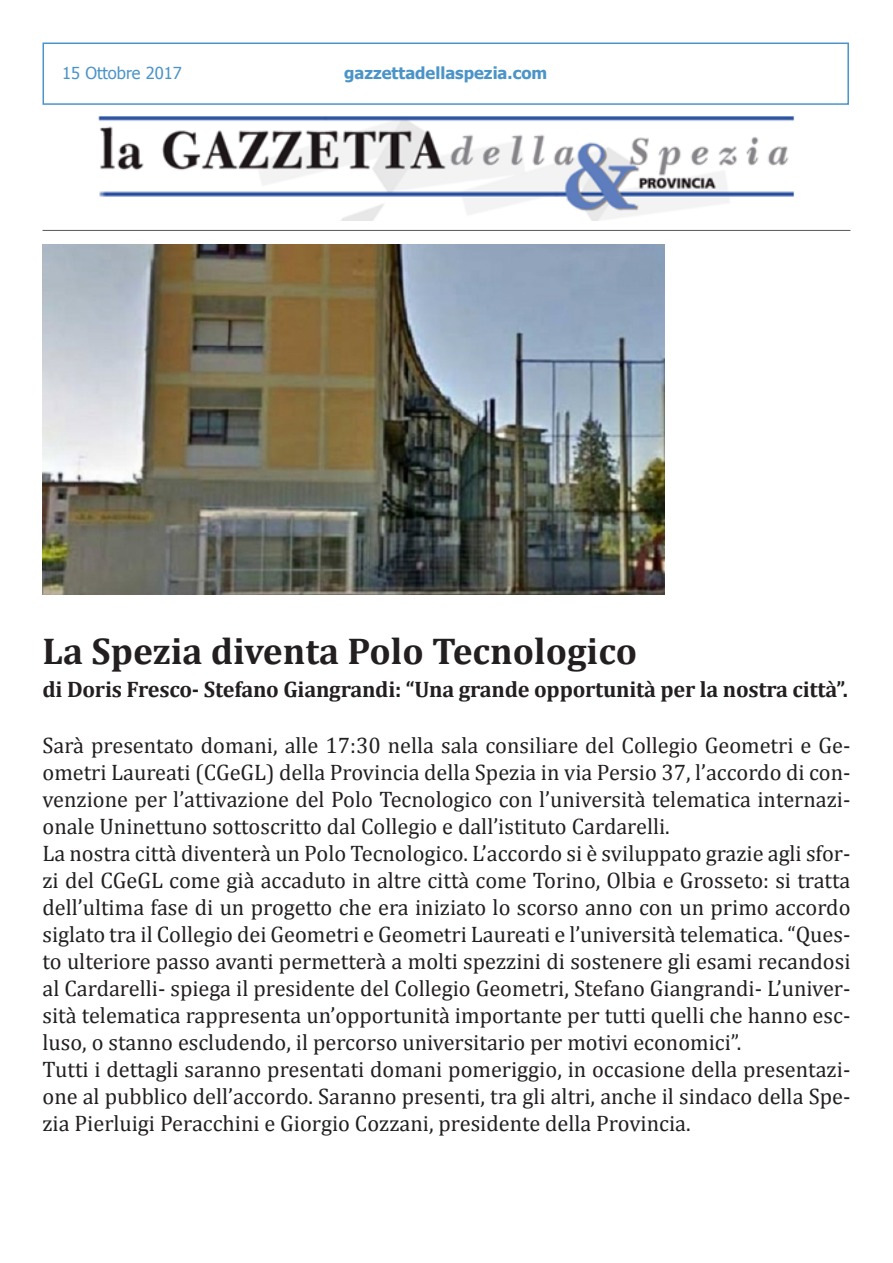
<style>
.page{position:relative;width:893px;height:1263px;background:#fff}
.page>*{position:absolute;margin:0;border:0;box-sizing:border-box;transform-origin:0 0}
.t1{font:700 37.5px "Cambria";color:#231f20}
.t2{font:22.5px/27px "Cambria";color:#231f20;text-align:justify}
.t3{font:700 22.5px "Cambria";letter-spacing:-.01em;color:#231f20}
.t4{font:700 16.5px "Tahoma";color:#4b94c7}
.t5{font:16.5px "Tahoma";color:#4b94c7}
</style>
<div class="page">
<hr style="left:43px;top:230px;width:807px;height:1px;background:#57585a">
<img style="left:43px;top:244px;width:621px;height:351px">
<img style="left:98px;top:116px;width:696px;height:104px">
<div style="left:43px;top:43px;width:806px;height:62px;border:2px solid #4b94c7"></div>
<p class="t5" style="left:62px;top:62px;width:121px">15 Ottobre 2017</p>
<p class="t4" style="left:344px;top:62px;width:205px">gazzettadellaspezia.com</p>
<p class="t1" style="left:43px;top:624px;width:596px">La Spezia diventa Polo Tecnologico</p>
<p class="t3" style="left:43px;top:674px;width:807px">di Doris Fresco- Stefano Giangrandi: “Una grande opportunità per la nostra città”.</p>
<p class="t2" style="left:43px;top:732px;width:809px">Sarà presentato domani, alle 17:30 nella sala consiliare del Collegio Geometri e Ge&shy;ometri Laureati (CGeGL) della Provincia della Spezia in via Persio 37, l’accordo di con&shy;venzione per l’attivazione del Polo Tecnologico con l’università telematica internazi&shy;onale Uninettuno sottoscritto dal Collegio e dall’istituto Cardarelli.</p>
<p class="t2" style="left:43px;top:840px;width:809px">La nostra città diventerà un Polo Tecnologico. L’accordo si è sviluppato grazie agli sfor&shy;zi del CGeGL come già accaduto in altre città come Torino, Olbia e Grosseto: si tratta dell’ultima fase di un progetto che era iniziato lo scorso anno con un primo accordo siglato tra il Collegio dei Geometri e Geometri Laureati e l’università telematica. “Ques&shy;to ulteriore passo avanti permetterà a molti spezzini di sostenere gli esami recandosi al Cardarelli- spiega il presidente del Collegio Geometri, Stefano Giangrandi- L’univer&shy;sità telematica rappresenta un’opportunità importante per tutti quelli che hanno esc&shy;luso, o stanno escludendo, il percorso universitario per motivi economici”.</p>
<p class="t2" style="left:43px;top:1056px;width:809px">Tutti i dettagli saranno presentati domani pomeriggio, in occasione della presentazi&shy;one al pubblico dell’accordo. Saranno presenti, tra gli altri, anche il sindaco della Spe&shy;zia Pierluigi Peracchini e Giorgio Cozzani, presidente della Provincia.</p>
</div>
